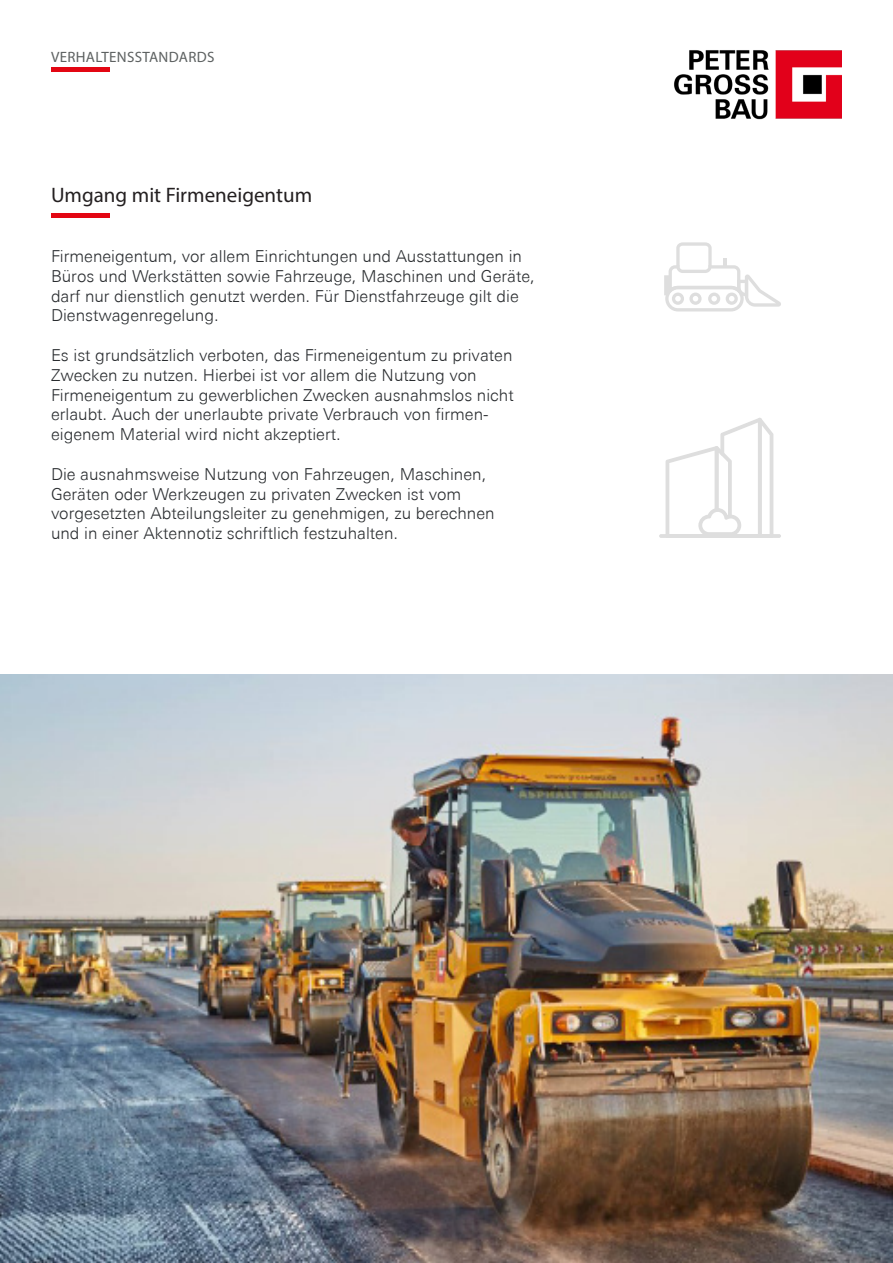
<style>
.page{position:relative;width:893px;height:1263px;background:#fff}
.page>*{position:absolute;margin:0;border:0;box-sizing:border-box;transform-origin:0 0}
.t1{font:21px "Myriad Pro";color:#231f20}
.t2{font:300 16.5px/19.8px "Univers Next Pro";color:#292c2f}
.t3{font:15px "Myriad Pro";letter-spacing:.02em;color:#5d6161}
</style>
<div class="page">
<img style="left:674px;top:50px;width:168px;height:70px">
<hr style="left:51px;top:68px;width:59px;height:4px;background:#e30613">
<svg style="left:664px;top:242px;width:117px;height:69px"></svg>
<hr style="left:659px;top:534px;width:122px;height:4px;background:#dedede;border-radius:2px">
<svg style="left:665px;top:418px;width:108px;height:116px"></svg>
<img style="left:0;top:674px;width:893px;height:589px">
<div style="left:51px;top:213px;width:59px;height:5px;background:#e30613"></div>
<p class="t3" style="left:51px;top:48px;width:165px">VERHALTENSSTANDARDS</p>
<p class="t1" style="left:51px;top:182px;width:263px">Umgang mit Firmeneigentum</p>
<p class="t2" style="left:51px;top:246px;width:485px">Firmeneigentum, vor allem Einrichtungen und Ausstattungen in Büros und Werkstätten sowie Fahrzeuge, Maschinen und Geräte, darf nur dienstlich genutzt werden. Für Dienstfahrzeuge gilt die Dienstwagenregelung.</p>
<p class="t2" style="left:51px;top:345px;width:464px">Es ist grundsätzlich verboten, das Firmeneigentum zu privaten<br>Zwecken zu nutzen. Hierbei ist vor allem die Nutzung von<br>Firmeneigentum zu gewerblichen Zwecken ausnahmslos nicht</p>
<p class="t2" style="left:51px;top:405px;width:439px">erlaubt. Auch der unerlaubte private Verbrauch von firmen&shy;eigenem Material wird nicht akzeptiert.</p>
<p class="t2" style="left:51px;top:464px;width:445px">Die ausnahmsweise Nutzung von Fahrzeugen, Maschinen, Geräten oder Werkzeugen zu privaten Zwecken ist vom vorgesetzten Abteilungsleiter zu genehmigen, zu berechnen und in einer Aktennotiz schriftlich festzuhalten.</p>
</div>
